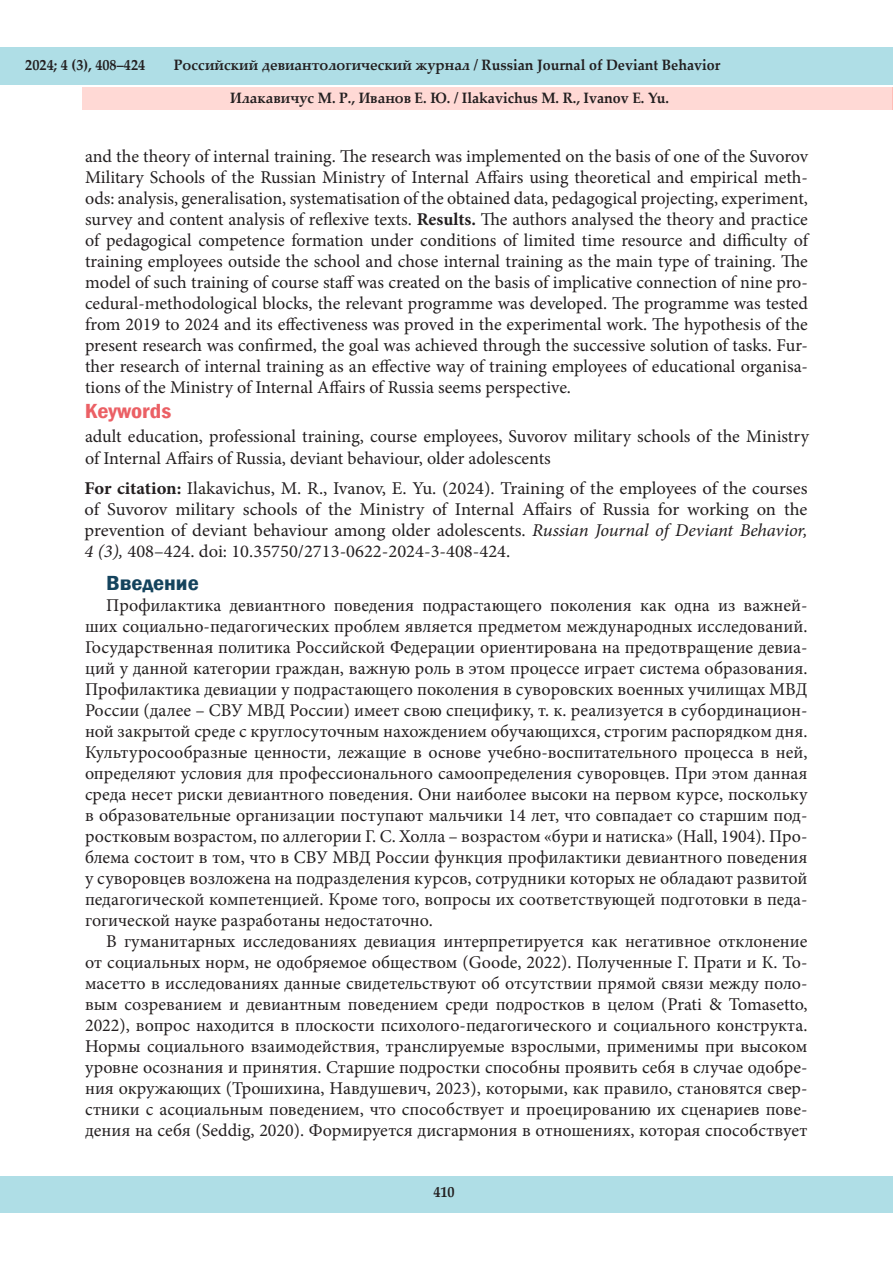
<style>
.page{position:relative;width:893px;height:1263px;background:#fff}
.page>*{position:absolute;margin:0;border:0;box-sizing:border-box;transform-origin:0 0}
.t1{font:600 condensed 21px "Franklin Gothic";color:#eb6065;scale:1.15 1}
.Текст_статьи{font:600 condensed 21px "Franklin Gothic";color:#14435d;scale:1.15 1}
.Текст_статьи-2{font:18px/21px "Minion Pro";color:#231f20;text-align:justify}
.t2{font:700 15px "Palatino Linotype";color:#231f20;scale:.95 1}
.s1{font-weight:700}
.s2{font-style:italic}
</style>
<div class="page">
<div style="left:0;top:48px;width:893px;height:37px;background:#afdee6"></div>
<div style="left:0;top:1176px;width:892px;height:37px;background:#afdee6"></div>
<div style="left:82px;top:88px;width:811px;height:22px;background:#ffd9d5"></div>
<svg style="left:892px;top:88px;width:1px;height:22px"></svg>
<p class="t2" style="left:25px;top:55px;width:128px">2024; 4 (3), 408–424</p>
<p class="t2" style="left:174px;top:54px;width:577px">Российский девиантологический журнал / Russian Journal of Deviant Behavior</p>
<p class="t2" style="left:230px;top:87px;width:464px">Илакавичус М. Р., Иванов Е. Ю. / Ilakavichus M. R., Ivanov E. Yu.</p>
<p class="Текст_статьи-2" style="left:85px;top:146px;width:724px">and the theory of internal training. The research was implemented on the basis of one of the Suvorov Military Schools of the Russian Ministry of Internal Affairs using theoretical and empirical meth&shy;ods: analysis, generalisation, systematisation of the obtained data, pedagogical projecting, experiment, survey and content analysis of reflexive texts. <span class="s1">Results.</span> The authors analysed the theory and practice of pedagogical competence formation under conditions of limited time resource and difficulty of training employees outside the school and chose internal training as the main type of training. The model of such training of course staff was created on the basis of implicative connection of nine pro&shy;cedural-methodological blocks, the relevant programme was developed. The programme was tested from 2019 to 2024 and its effectiveness was proved in the experimental work. The hypothesis of the present research was confirmed, the goal was achieved through the successive solution of tasks. Fur&shy;ther research of internal training as an effective way of training employees of educational organisa&shy;tions of the Ministry of Internal Affairs of Russia seems perspective.</p>
<p class="t1" style="left:85px;top:397px;width:77px">Keywords</p>
<p class="Текст_статьи-2" style="left:85px;top:426px;width:725px;line-height:21.6px">adult education, professional training, course employees, Suvorov military schools of the Ministry of Internal Affairs of Russia, deviant behaviour, older adolescents</p>
<p class="Текст_статьи-2" style="left:85px;top:477px;width:724px"><span class="s1">For citation:</span> Ilakavichus, M. R., Ivanov, E. Yu. (2024). Training of the employees of the courses of Suvorov military schools of the Ministry of Internal Affairs of Russia for working on the prevention of deviant behaviour among older adolescents. <span class="s2">Russian Journal of Deviant Behavior, 4 (3),</span> 408–424. doi: 10.35750/2713-0622-2024-3-408-424.</p>
<p class="Текст_статьи" style="left:106px;top:569px;width:82px">Введение</p>
<p class="Текст_статьи-2" style="left:85px;top:595px;width:724px;text-indent:21px">Профилактика девиантного поведения подрастающего поколения как одна из важней&shy;ших социально-педагогических проблем является предметом международных исследований.<br>Государственная политика Российской Федерации ориентирована на предотвращение девиа&shy;ций у данной категории граждан, важную роль в этом процессе играет система образования.<br>Профилактика девиации у подрастающего поколения в суворовских военных училищах МВД России (далее – СВУ МВД России) имеет свою специфику, т. к. реализуется в субординацион&shy;ной закрытой среде с круглосуточным нахождением обучающихся, строгим распорядком дня.<br>Культуросообразные ценности, лежащие в основе учебно-воспитательного процесса в ней, определяют условия для профессионального самоопределения суворовцев. При этом данная среда несет риски девиантного поведения. Они наиболее высоки на первом курсе, поскольку в образовательные организации поступают мальчики 14 лет, что совпадает со старшим под&shy;ростковым возрастом, по аллегории Г. С. Холла – возрастом «бури и натиска» (Hall, 1904). Про&shy;блема состоит в том, что в СВУ МВД России функция профилактики девиантного поведения у суворовцев возложена на подразделения курсов, сотрудники которых не обладают развитой педагогической компетенцией. Кроме того, вопросы их соответствующей подготовки в педа&shy;гогической науке разработаны недостаточно.</p>
<p class="Текст_статьи-2" style="left:85px;top:931px;width:724px;text-indent:21px">В гуманитарных исследованиях девиация интерпретируется как негативное отклонение от социальных норм, не одобряемое обществом (Goode, 2022). Полученные Г. Прати и К. То&shy;масетто в исследованиях данные свидетельствуют об отсутствии прямой связи между поло&shy;вым созреванием и девиантным поведением среди подростков в целом (Prati &amp; Tomasetto, 2022), вопрос находится в плоскости психолого-педагогического и социального конструкта.<br>Нормы социального взаимодействия, транслируемые взрослыми, применимы при высоком уровне осознания и принятия. Старшие подростки способны проявить себя в случае одобре&shy;ния окружающих (Трошихина, Навдушевич, 2023), которыми, как правило, становятся свер&shy;стники с асоциальным поведением, что способствует и проецированию их сценариев пове&shy;дения на себя (Seddig, 2020). Формируется дисгармония в отношениях, которая способствует</p>
<p class="t2" style="left:433px;top:1181px;width:24px">410</p>
</div>
